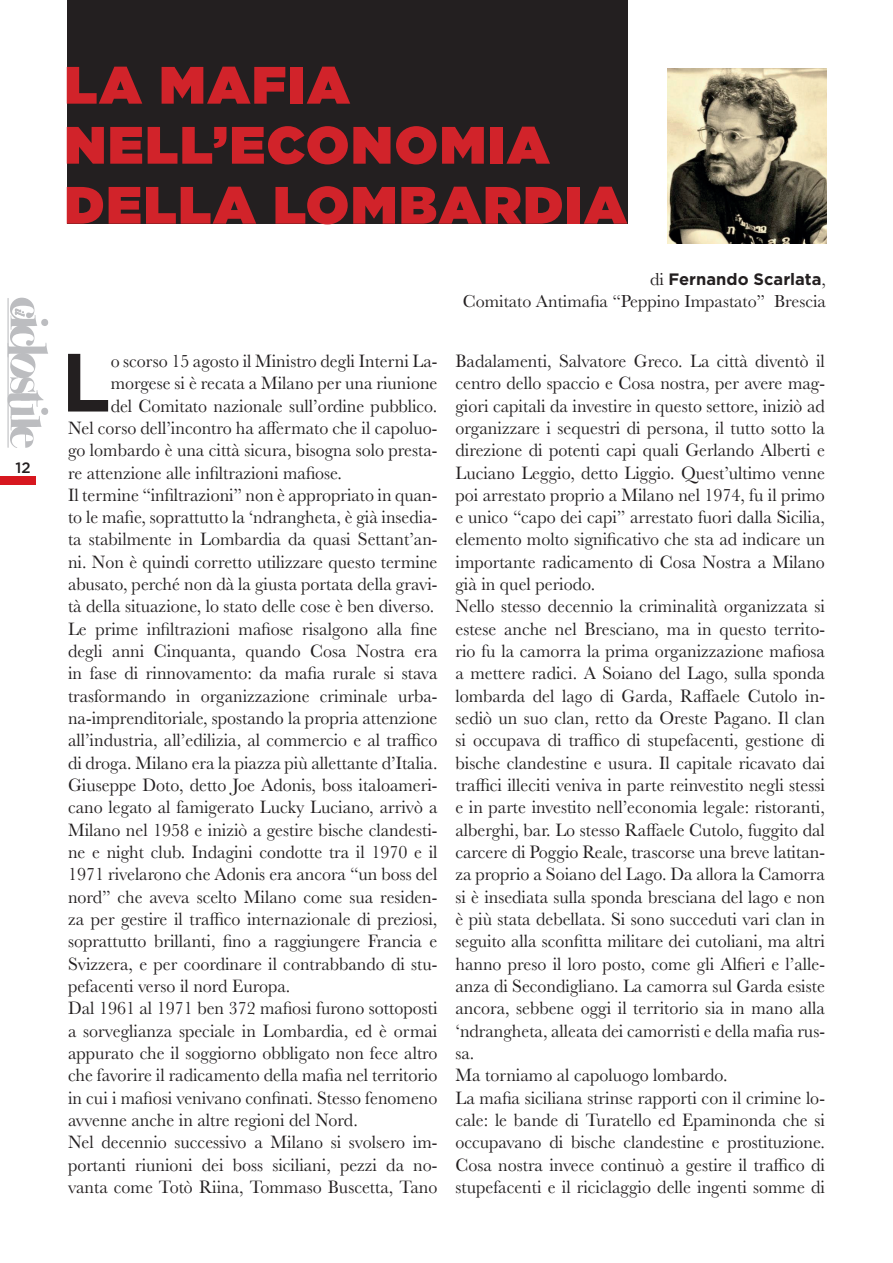
<style>
.page{position:relative;width:893px;height:1263px;background:#fff}
.page>*{position:absolute;margin:0;border:0;box-sizing:border-box;transform-origin:0 0}
.t1{font:700 82.35px "Gotham";color:#231f20}
.t2{font:900 52.5px/60px "Gotham";letter-spacing:.04em;color:#d1232a}
.t3{font:18.6px/22.4px "Baskerville";color:#231f20}
.t4{font:18px "Baskerville";color:#231f20}
.t5{font:700 16.5px "Gotham";color:#231f20}
.t6{font:500 15px "Gotham";color:#231f20}
.s1{font-family:"Baskerville";font-weight:400;font-size:18px}
</style>
<div class="page">
<div style="left:0;top:476px;width:35px;height:8px;background:#d7171f"></div>
<svg style="left:8px;top:298px;width:40px;height:150px"></svg>
<div style="left:67px;top:0;width:561px;height:224px;background:#231f20"></div>
<img style="left:667px;top:68px;width:159px;height:176px">
<p class="t6" style="left:15px;top:457px;width:17px">12</p>
<h2 class="t2" style="left:65px;top:54px;width:564px">LA MAFIA<br>NELL’ECONOMIA<br>DELLA LOMBARDIA</h2>
<h1 class="t1" style="left:61px;top:335px;width:51px">L</h1>
<p class="t3" style="left:111px;top:350px;width:328px">o scorso 15 agosto il Ministro degli Interni La-</p>
<p class="t3" style="left:111px;top:372px;width:328px">morgese si è recata a Milano per una riunione</p>
<p class="t3" style="left:111px;top:395px;width:328px">del Comitato nazionale sull’ordine pubblico.</p>
<p class="t3" style="left:68px;top:417px;width:371px">Nel corso dell’incontro ha affermato che il capoluo-</p>
<p class="t3" style="left:68px;top:439px;width:371px">go lombardo è una città sicura, bisogna solo presta-</p>
<p class="t3" style="left:68px;top:462px;width:276px">re attenzione alle infiltrazioni mafiose.</p>
<p class="t3" style="left:68px;top:484px;width:371px">Il termine “infiltrazioni” non è appropriato in quan-</p>
<p class="t3" style="left:68px;top:506px;width:371px">to le mafie, soprattutto la ‘ndrangheta, è già insedia-</p>
<p class="t3" style="left:68px;top:528px;width:371px">ta stabilmente in Lombardia da quasi Settant’an-</p>
<p class="t3" style="left:68px;top:551px;width:371px">ni. Non è quindi corretto utilizzare questo termine</p>
<p class="t3" style="left:68px;top:573px;width:371px">abusato, perché non dà la giusta portata della gravi-</p>
<p class="t3" style="left:68px;top:595px;width:368px">tà della situazione, lo stato delle cose è ben diverso.</p>
<p class="t3" style="left:68px;top:618px;width:371px">Le prime infiltrazioni mafiose risalgono alla fine</p>
<p class="t3" style="left:68px;top:640px;width:371px">degli anni Cinquanta, quando Cosa Nostra era</p>
<p class="t3" style="left:68px;top:662px;width:371px">in fase di rinnovamento: da mafia rurale si stava</p>
<p class="t3" style="left:68px;top:685px;width:371px">trasformando in organizzazione criminale urba-</p>
<p class="t3" style="left:68px;top:707px;width:371px">na-imprenditoriale, spostando la propria attenzione</p>
<p class="t3" style="left:68px;top:729px;width:371px">all’industria, all’edilizia, al commercio e al traffico</p>
<p class="t3" style="left:68px;top:752px;width:371px">di droga. Milano era la piazza più allettante d’Italia.</p>
<p class="t3" style="left:68px;top:774px;width:371px">Giuseppe Doto, detto Joe Adonis, boss italoameri-</p>
<p class="t3" style="left:68px;top:796px;width:371px">cano legato al famigerato Lucky Luciano, arrivò a</p>
<p class="t3" style="left:68px;top:819px;width:371px">Milano nel 1958 e iniziò a gestire bische clandesti-</p>
<p class="t3" style="left:68px;top:841px;width:371px">ne e night club. Indagini condotte tra il 1970 e il</p>
<p class="t3" style="left:68px;top:863px;width:371px">1971 rivelarono che Adonis era ancora “un boss del</p>
<p class="t3" style="left:68px;top:886px;width:371px">nord” che aveva scelto Milano come sua residen-</p>
<p class="t3" style="left:68px;top:908px;width:371px">za per gestire il traffico internazionale di preziosi,</p>
<p class="t3" style="left:68px;top:930px;width:371px">soprattutto brillanti, fino a raggiungere Francia e</p>
<p class="t3" style="left:68px;top:953px;width:371px">Svizzera, e per coordinare il contrabbando di stu-</p>
<p class="t3" style="left:68px;top:975px;width:224px">pefacenti verso il nord Europa.</p>
<p class="t3" style="left:68px;top:997px;width:371px">Dal 1961 al 1971 ben 372 mafiosi furono sottoposti</p>
<p class="t3" style="left:68px;top:1020px;width:371px">a sorveglianza speciale in Lombardia, ed è ormai</p>
<p class="t3" style="left:68px;top:1042px;width:371px">appurato che il soggiorno obbligato non fece altro</p>
<p class="t3" style="left:68px;top:1064px;width:371px">che favorire il radicamento della mafia nel territorio</p>
<p class="t3" style="left:68px;top:1087px;width:371px">in cui i mafiosi venivano confinati. Stesso fenomeno</p>
<p class="t3" style="left:68px;top:1109px;width:291px">avvenne anche in altre regioni del Nord.</p>
<p class="t3" style="left:68px;top:1131px;width:371px">Nel decennio successivo a Milano si svolsero im-</p>
<p class="t3" style="left:68px;top:1154px;width:371px">portanti riunioni dei boss siciliani, pezzi da no-</p>
<p class="t3" style="left:68px;top:1176px;width:371px">vanta come Totò Riina, Tommaso Buscetta, Tano</p>
<p class="t5" style="left:650px;top:270px;width:177px"><span class="s1">di</span> Fernando Scarlata<span class="s1">,</span></p>
<p class="t4" style="left:463px;top:289px;width:365px">Comitato Antimafia “Peppino Impastato” Brescia</p>
<p class="t3" style="left:455px;top:350px;width:371px">Badalamenti, Salvatore Greco. La città diventò il centro dello spaccio e Cosa nostra, per avere mag&shy;giori capitali da investire in questo settore, iniziò ad organizzare i sequestri di persona, il tutto sotto la direzione di potenti capi quali Gerlando Alberti e Luciano Leggio, detto Liggio. Quest’ultimo venne poi arrestato proprio a Milano nel 1974, fu il primo e unico “capo dei capi” arrestato fuori dalla Sicilia, elemento molto significativo che sta ad indicare un importante radicamento di Cosa Nostra a Milano già in quel periodo.<br>Nello stesso decennio la criminalità organizzata si estese anche nel Bresciano, ma in questo territo&shy;rio fu la camorra la prima organizzazione mafiosa a mettere radici. A Soiano del Lago, sulla sponda lombarda del lago di Garda, Raffaele Cutolo in&shy;sediò un suo clan, retto da Oreste Pagano. Il clan si occupava di traffico di stupefacenti, gestione di bische clandestine e usura. Il capitale ricavato dai traffici illeciti veniva in parte reinvestito negli stessi e in parte investito nell’economia legale: ristoranti, alberghi, bar. Lo stesso Raffaele Cutolo, fuggito dal carcere di Poggio Reale, trascorse una breve latitan&shy;za proprio a Soiano del Lago. Da allora la Camorra si è insediata sulla sponda bresciana del lago e non è più stata debellata. Si sono succeduti vari clan in seguito alla sconfitta militare dei cutoliani, ma altri hanno preso il loro posto, come gli Alfieri e l’alle&shy;anza di Secondigliano. La camorra sul Garda esiste ancora, sebbene oggi il territorio sia in mano alla ‘ndrangheta, alleata dei camorristi e della mafia rus&shy;sa.<br>Ma torniamo al capoluogo lombardo.<br>La mafia siciliana strinse rapporti con il crimine lo&shy;cale: le bande di Turatello ed Epaminonda che si occupavano di bische clandestine e prostituzione.<br>Cosa nostra invece continuò a gestire il traffico di stupefacenti e il riciclaggio delle ingenti somme di</p>
</div>
